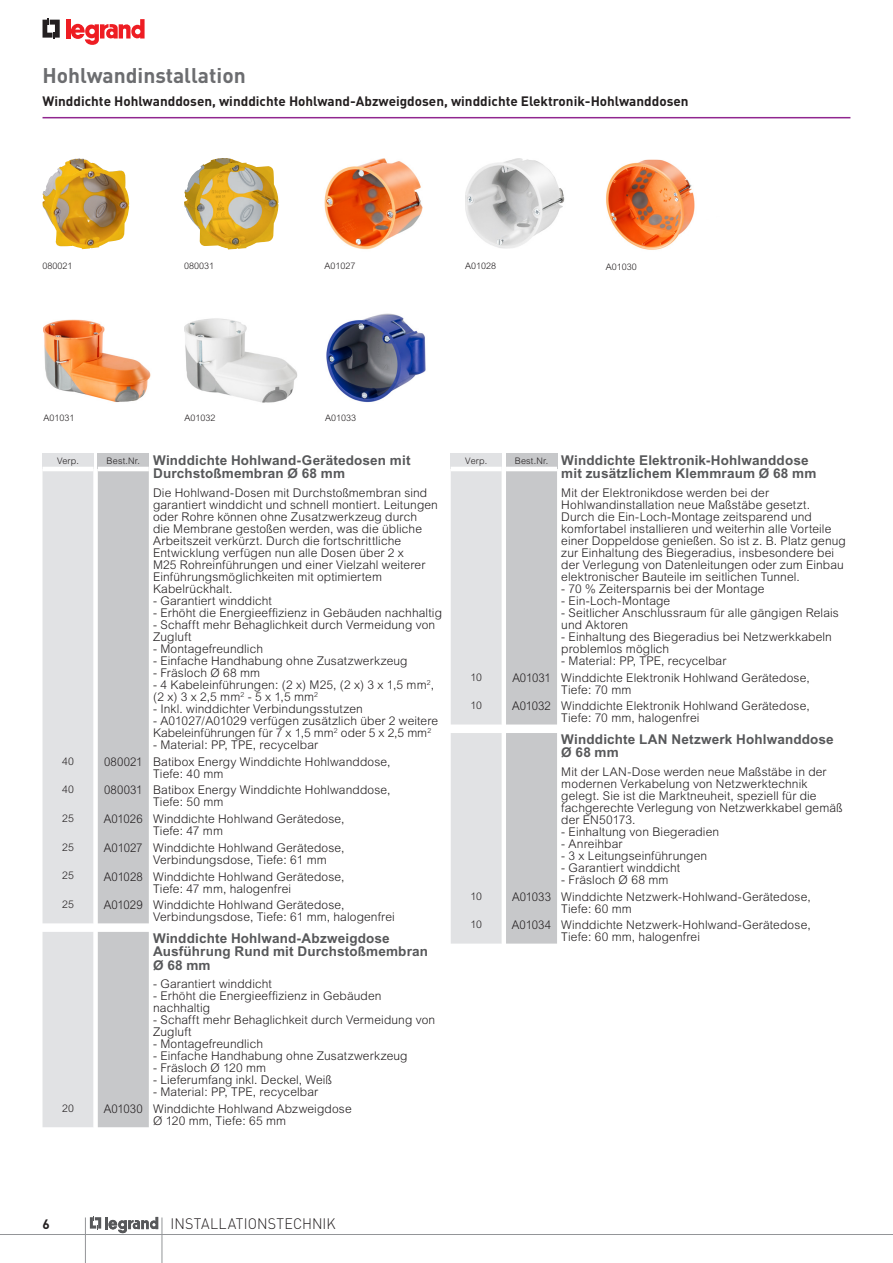
<style>
.page{position:relative;width:893px;height:1263px;background:#fff}
.page>*{position:absolute;margin:0;border:0;box-sizing:border-box;transform-origin:0 0}
.t1{font:700 21px "DIN Pro";color:#6c6d70}
.t2{font:300 15px "DIN Pro";letter-spacing:.005em;color:#231f20;scale:.95 1}
.t3{font:700 13.5px/13.5px "Arial";letter-spacing:.01em;color:#57585a}
.t4{font:700 13.5px "DIN Pro";color:#231f20}
.t5{font:300 12px/12px "Arial";letter-spacing:.01em;color:#231f20}
.t6{font:300 12px/12px "Arial";letter-spacing:.01em;color:#231f20;scale:.95 1}
.t7{font:300 10.5px "Arial";letter-spacing:.005em;color:#231f20}
.t8{font:300 9px "Arial";color:#231f20}
.s1{font-weight:300;font-size:9px;color:#231f20}
</style>
<div class="page">
<hr style="left:162px;top:1217px;width:1px;height:46px;background:#939598">
<hr style="left:85px;top:1217px;width:1px;height:46px;background:#939598">
<hr style="left:0;top:1234px;width:893px;height:1px;background:#939598">
<svg style="left:43px;top:18px;width:17px;height:21px"></svg>
<hr style="left:66px;top:19px;width:4px;height:20px;background:#ee1d23">
<svg style="left:71px;top:19px;width:74px;height:26px"></svg>
<svg style="left:90px;top:1216px;width:68px;height:17px"></svg>
<hr style="left:43px;top:117px;width:807px;height:1px;background:#90268f">
<img style="left:43px;top:158px;width:86px;height:91px">
<img style="left:606px;top:160px;width:89px;height:90px">
<img style="left:184px;top:158px;width:94px;height:92px">
<img style="left:43px;top:319px;width:108px;height:83px">
<img style="left:184px;top:318px;width:114px;height:85px">
<img style="left:324px;top:158px;width:99px;height:92px">
<img style="left:326px;top:313px;width:100px;height:90px">
<img style="left:465px;top:158px;width:100px;height:91px">
<svg style="left:43px;top:454px;width:106px;height:469px;background:#d5d6d8"></svg>
<div style="left:43px;top:454px;width:51px;height:15px;background:#e1e2e4"></div>
<hr style="left:43px;top:467px;width:51px;height:4px;background:#fff">
<div style="left:98px;top:454px;width:51px;height:15px;background:#c7c8ca"></div>
<hr style="left:98px;top:467px;width:51px;height:4px;background:#fff">
<svg style="left:43px;top:932px;width:106px;height:195px;background:#d5d6d8"></svg>
<svg style="left:451px;top:471px;width:106px;height:253px;background:#d6d7d8"></svg>
<div style="left:451px;top:454px;width:51px;height:15px;background:#e1e2e4"></div>
<hr style="left:451px;top:467px;width:51px;height:4px;background:#fff">
<div style="left:506px;top:454px;width:51px;height:15px;background:#c7c8ca"></div>
<hr style="left:506px;top:467px;width:51px;height:4px;background:#fff">
<svg style="left:451px;top:733px;width:106px;height:210px;background:#d5d6d8"></svg>
<h1 class="t1" style="left:43px;top:61px;width:205px">Hohlwandinstallation</h1>
<p class="t4" style="left:43px;top:92px;width:648px">Winddichte Hohlwanddosen, winddichte Hohlwand-Abzweigdosen, winddichte Elektronik-Hohlwanddosen</p>
<p class="t8" style="left:43px;top:261px;width:32px">080021</p>
<p class="t8" style="left:184px;top:261px;width:32px">080031</p>
<p class="t8" style="left:606px;top:262px;width:33px">A01030</p>
<p class="t8" style="left:325px;top:261px;width:33px">A01027</p>
<p class="t8" style="left:465px;top:261px;width:33px">A01028</p>
<p class="t8" style="left:43px;top:413px;width:33px">A01031</p>
<p class="t8" style="left:184px;top:413px;width:33px">A01032</p>
<p class="t8" style="left:325px;top:413px;width:33px">A01033</p>
<p class="t8" style="left:57px;top:455px;width:23px">Verp.</p>
<p class="t3" style="left:153px;top:453px;width:259px;text-indent:-47px"><span class="s1">Best.Nr.</span> Winddichte Hohlwand-Gerätedosen mit<br>Durchstoßmembran Ø 68 mm</p>
<p class="t5" style="left:153px;top:487px;width:286px">Die Hohlwand-Dosen mit Durchstoßmembran sind garantiert winddicht und schnell montiert. Leitungen oder Rohre können ohne Zusatzwerkzeug durch<br>die Membrane gestoßen werden, was die übliche Arbeitszeit verkürzt. Durch die fortschrittliche Entwicklung verfügen nun alle Dosen über 2 x<br>M25 Rohreinführungen und einer Vielzahl weiterer Einführungsmöglichkeiten mit optimiertem Kabelrückhalt.</p>
<p class="t5" style="left:153px;top:595px;width:120px">- Garantiert winddicht</p>
<p class="t5" style="left:153px;top:607px;width:290px">- Erhöht die Energieeffizienz in Gebäuden nachhaltig</p>
<p class="t5" style="left:153px;top:619px;width:284px">- Schafft mehr Behaglichkeit durch Vermeidung von<br>Zugluft</p>
<p class="t5" style="left:153px;top:643px;width:112px">- Montagefreundlich</p>
<p class="t5" style="left:153px;top:655px;width:256px">- Einfache Handhabung ohne Zusatzwerkzeug</p>
<p class="t5" style="left:153px;top:667px;width:109px">- Fräsloch Ø 68 mm</p>
<p class="t5" style="left:153px;top:679px;width:283px">- 4 Kabeleinführungen: (2 x) M25, (2 x) 3 x 1,5 mm<sup>2</sup>, (2 x) 3 x 2,5 mm<sup>2</sup> - 5 x 1,5 mm<sup>2</sup></p>
<p class="t5" style="left:153px;top:703px;width:211px">- Inkl. winddichter Verbindungsstutzen</p>
<p class="t5" style="left:153px;top:715px;width:287px">- A01027/A01029 verfügen zusätzlich über 2 weitere<br>Kabeleinführungen für 7 x 1,5 mm<sup>2</sup> oder 5 x 2,5 mm<sup>2</sup></p>
<p class="t5" style="left:153px;top:739px;width:167px">- Material: PP, TPE, recycelbar</p>
<p class="t7" style="left:62px;top:755px;width:13px">40</p>
<p class="t6" style="left:153px;top:755px;width:251px;text-indent:-49px">080021 Batibox Energy Winddichte Hohlwanddose,<br>Tiefe: 40 mm</p>
<p class="t7" style="left:62px;top:783px;width:13px">40</p>
<p class="t6" style="left:153px;top:784px;width:251px;text-indent:-49px">080031 Batibox Energy Winddichte Hohlwanddose,<br>Tiefe: 50 mm</p>
<p class="t7" style="left:62px;top:812px;width:13px">25</p>
<p class="t6" style="left:153px;top:813px;width:203px;text-indent:-49px">A01026 Winddichte Hohlwand Gerätedose,<br>Tiefe: 47 mm</p>
<p class="t7" style="left:62px;top:841px;width:13px">25</p>
<p class="t6" style="left:153px;top:841px;width:203px;text-indent:-49px">A01027 Winddichte Hohlwand Gerätedose,<br>Verbindungsdose, Tiefe: 61 mm</p>
<p class="t7" style="left:62px;top:870px;width:13px">25</p>
<p class="t6" style="left:104px;top:870px;width:255px;text-align:center">A01028 Winddichte Hohlwand Gerätedose,<br>Tiefe: 47 mm, halogenfrei</p>
<p class="t7" style="left:62px;top:898px;width:13px">25</p>
<p class="t6" style="left:153px;top:899px;width:256px;text-indent:-49px">A01029 Winddichte Hohlwand Gerätedose,<br>Verbindungsdose, Tiefe: 61 mm, halogenfrei</p>
<p class="t3" style="left:153px;top:931px;width:277px">Winddichte Hohlwand-Abzweigdose<br>Ausführung Rund mit Durchstoßmembran<br>Ø 68 mm</p>
<p class="t5" style="left:153px;top:978px;width:120px">- Garantiert winddicht</p>
<p class="t5" style="left:153px;top:990px;width:230px">- Erhöht die Energieeffizienz in Gebäuden nachhaltig</p>
<p class="t5" style="left:153px;top:1014px;width:284px">- Schafft mehr Behaglichkeit durch Vermeidung von<br>Zugluft</p>
<p class="t5" style="left:153px;top:1038px;width:112px">- Montagefreundlich</p>
<p class="t5" style="left:153px;top:1050px;width:256px">- Einfache Handhabung ohne Zusatzwerkzeug</p>
<p class="t5" style="left:153px;top:1062px;width:115px">- Fräsloch Ø 120 mm</p>
<p class="t5" style="left:153px;top:1074px;width:180px">- Lieferumfang inkl. Deckel, Weiß</p>
<p class="t5" style="left:153px;top:1086px;width:167px">- Material: PP, TPE, recycelbar</p>
<p class="t7" style="left:62px;top:1102px;width:13px">20</p>
<p class="t6" style="left:153px;top:1103px;width:211px;text-indent:-49px">A01030 Winddichte Hohlwand Abzweigdose<br>Ø 120 mm, Tiefe: 65 mm</p>
<p class="t8" style="left:465px;top:455px;width:23px">Verp.</p>
<p class="t3" style="left:561px;top:453px;width:257px;text-indent:-47px"><span class="s1">Best.Nr.</span> Winddichte Elektronik-Hohlwanddose mit zusätzlichem Klemmraum Ø 68 mm</p>
<p class="t5" style="left:561px;top:487px;width:286px">Mit der Elektronikdose werden bei der Hohlwandinstallation neue Maßstäbe gesetzt.<br>Durch die Ein-Loch-Montage zeitsparend und komfortabel installieren und weiterhin alle Vorteile einer Doppeldose genießen. So ist z. B. Platz genug zur Einhaltung des Biegeradius, insbesondere bei der Verlegung von Datenleitungen oder zum Einbau elektronischer Bauteile im seitlichen Tunnel.</p>
<p class="t5" style="left:561px;top:583px;width:205px">- 70 % Zeitersparnis bei der Montage</p>
<p class="t5" style="left:561px;top:595px;width:111px">- Ein-Loch-Montage</p>
<p class="t5" style="left:561px;top:607px;width:279px">- Seitlicher Anschlussraum für alle gängigen Relais und Aktoren</p>
<p class="t5" style="left:561px;top:631px;width:272px">- Einhaltung des Biegeradius bei Netzwerkkabeln problemlos möglich</p>
<p class="t5" style="left:561px;top:655px;width:167px">- Material: PP, TPE, recycelbar</p>
<p class="t7" style="left:470px;top:671px;width:13px">10</p>
<p class="t6" style="left:561px;top:671px;width:263px;text-indent:-49px">A01031 Winddichte Elektronik Hohlwand Gerätedose,<br>Tiefe: 70 mm</p>
<p class="t7" style="left:470px;top:699px;width:13px">10</p>
<p class="t6" style="left:561px;top:700px;width:263px;text-indent:-49px">A01032 Winddichte Elektronik Hohlwand Gerätedose,<br>Tiefe: 70 mm, halogenfrei</p>
<p class="t3" style="left:561px;top:732px;width:274px">Winddichte LAN Netzwerk Hohlwanddose<br>Ø 68 mm</p>
<p class="t5" style="left:561px;top:766px;width:283px">Mit der LAN-Dose werden neue Maßstäbe in der modernen Verkabelung von Netzwerktechnik gelegt. Sie ist die Marktneuheit, speziell für die fachgerechte Verlegung von Netzwerkkabel gemäß der EN50173.</p>
<p class="t5" style="left:561px;top:826px;width:159px">- Einhaltung von Biegeradien</p>
<p class="t5" style="left:561px;top:838px;width:63px">- Anreihbar</p>
<p class="t5" style="left:561px;top:850px;width:147px">- 3 x Leitungseinführungen</p>
<p class="t5" style="left:561px;top:862px;width:120px">- Garantiert winddicht</p>
<p class="t5" style="left:561px;top:874px;width:109px">- Fräsloch Ø 68 mm</p>
<p class="t7" style="left:470px;top:890px;width:13px">10</p>
<p class="t6" style="left:561px;top:890px;width:264px;text-indent:-49px">A01033 Winddichte Netzwerk-Hohlwand-Gerätedose,<br>Tiefe: 60 mm</p>
<p class="t7" style="left:470px;top:919px;width:13px">10</p>
<p class="t6" style="left:561px;top:919px;width:264px;text-indent:-49px">A01034 Winddichte Netzwerk-Hohlwand-Gerätedose,<br>Tiefe: 60 mm, halogenfrei</p>
<p class="t4" style="left:43px;top:1214px;width:9px">6</p>
<p class="t2" style="left:171px;top:1213px;width:175px">INSTALLATIONSTECHNIK</p>
</div>
